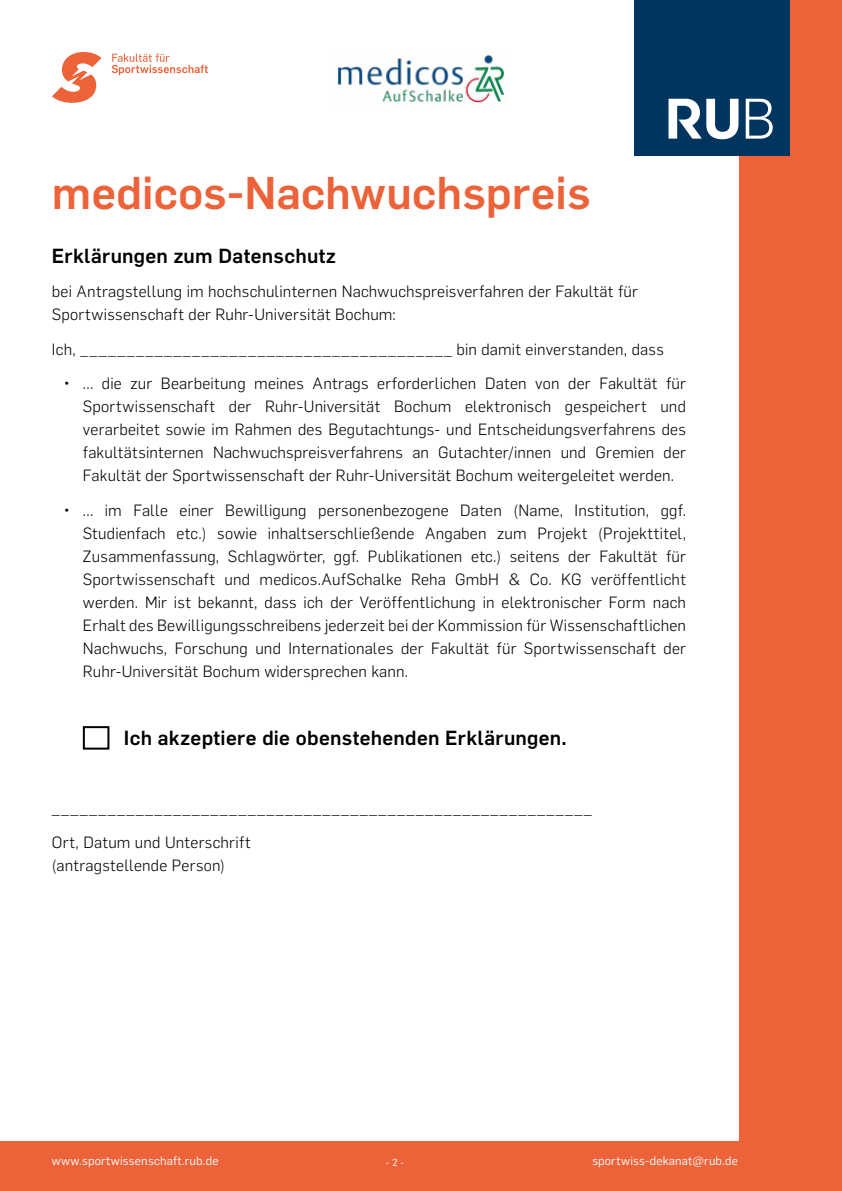
<style>
.page{position:relative;width:842px;height:1191px;background:#ec6239}
.page>*{position:absolute;margin:0;border:0;box-sizing:border-box;transform-origin:0 0}
.t1{font:700 45px "Rub Flama";letter-spacing:.005em;color:#ec6239}
.t2{font:700 20px "Rub Flama";letter-spacing:.015em;color:#000}
.t3{font:300 16px/23px "Rub Flama";letter-spacing:.015em;color:#000}
.t4{font:12px "Rub Flama";letter-spacing:.02em;color:#fff}
.t5{font:10px "Rub Flama";color:#fff}
</style>
<div class="page">
<div style="left:0;top:0;width:739px;height:1140px;background:#fff"></div>
<div style="left:83px;top:726px;width:26px;height:23px;border:2px solid #000"></div>
<svg style="left:52px;top:52px;width:49px;height:51px"></svg>
<svg style="left:112px;top:53px;width:96px;height:22px"></svg>
<img style="left:336px;top:54px;width:170px;height:52px">
<div style="left:634px;top:0;width:156px;height:156px;background:#003560"></div>
<svg style="left:746px;top:99px;width:27px;height:40px"></svg>
<svg style="left:668px;top:99px;width:70px;height:40px"></svg>
<h1 class="t1" style="left:52px;top:160px;width:540px">medicos-Nachwuchspreis</h1>
<p class="t2" style="left:52px;top:241px;width:285px">Erklärungen zum Datenschutz</p>
<p class="t3" style="left:52px;top:279px;width:587px">bei Antragstellung im hochschulinternen Nachwuchspreisverfahren der Fakultät für<br>Sportwissenschaft der Ruhr-Universität Bochum:</p>
<p class="t3" style="left:52px;top:337px;width:613px">Ich, ________________________________________ bin damit einverstanden, dass</p>
<p class="t3" style="left:83px;top:371px;width:605px;text-align:justify;text-indent:-19px">• ... die zur Bearbeitung meines Antrags erforderlichen Daten von der Fakultät für Sportwissenschaft der Ruhr-Universität Bochum elektronisch gespeichert und verarbeitet sowie im Rahmen des Begutachtungs- und Entscheidungsverfahrens des fakultätsinternen Nachwuchspreisverfahrens an Gutachter/innen und Gremien der Fakultät der Sportwissenschaft der Ruhr-Universität Bochum weitergeleitet werden.</p>
<p class="t3" style="left:83px;top:497px;width:605px;text-align:justify;text-indent:-19px">• ... im Falle einer Bewilligung personenbezogene Daten (Name, Institution, ggf.<br>Studienfach etc.) sowie inhaltserschließende Angaben zum Projekt (Projekttitel, Zusammenfassung, Schlagwörter, ggf. Publikationen etc.) seitens der Fakultät für Sportwissenschaft und medicos.AufSchalke Reha GmbH &amp; Co. KG veröffentlicht werden. Mir ist bekannt, dass ich der Veröffentlichung in elektronischer Form nach Erhalt des Bewilligungsschreibens jederzeit bei der Kommission für Wissenschaftlichen Nachwuchs, Forschung und Internationales der Fakultät für Sportwissenschaft der Ruhr-Universität Bochum widersprechen kann.</p>
<p class="t2" style="left:124px;top:723px;width:444px">Ich akzeptiere die obenstehenden Erklärungen.</p>
<p class="t3" style="left:52px;top:790px;width:541px;line-height:34.3px">__________________________________________________________<br>Ort, Datum und Unterschrift</p>
<p class="t3" style="left:52px;top:853px;width:175px">(antragstellende Person)</p>
<p class="t4" style="left:52px;top:1152px;width:168px">www.sportwissenschaft.rub.de</p>
<p class="t5" style="left:386px;top:1155px;width:20px">- 2 -</p>
<p class="t4" style="left:592px;top:1152px;width:147px">sportwiss-dekanat@rub.de</p>
</div>
